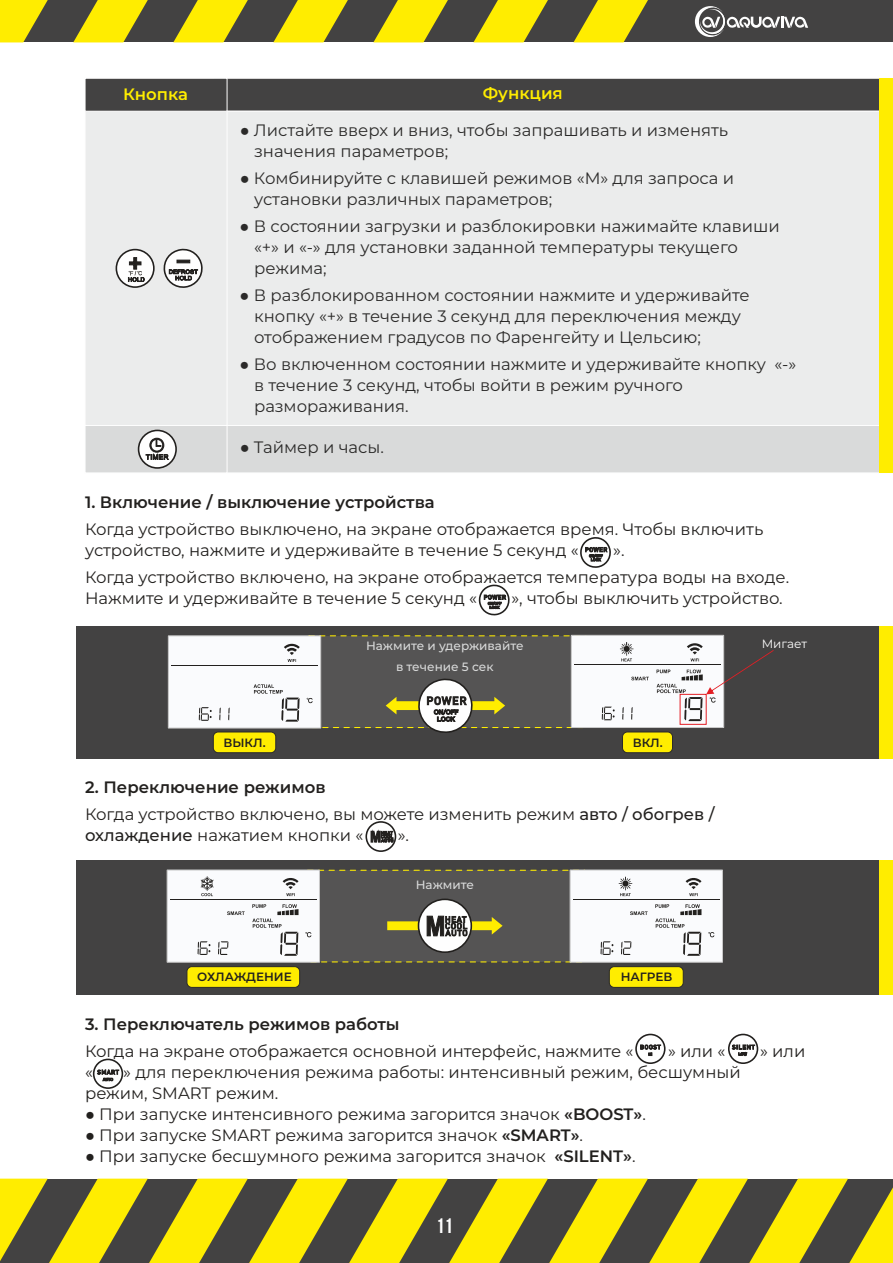
<style>
.page{position:relative;width:893px;height:1263px;background:#fff}
.page>*{position:absolute;margin:0;border:0;box-sizing:border-box;transform-origin:0 0}
.t1{font:700 21px "Bebas Neue";color:#fefefe}
.t2{font:16.5px/21px "Montserrat";color:#22201e}
.t3{font:16.5px/21px "Montserrat";color:#2b2a29}
.t4{font:600 16.5px "Montserrat";color:#22201e}
.t5{font:600 16.5px "Montserrat";color:#ffed00}
.t6{font:500 12px/21px "Montserrat";color:#d9dada;text-align:center}
.t7{font:600 12px "Montserrat";color:#22201e}
.t8{font:12px "Montserrat";color:#fefefe}
.s1{font-family:"Arial"}
.s2{font-weight:600}
.s3{font-weight:500}
</style>
<div class="page">
<div style="left:76px;top:860px;width:817px;height:134px;background:#434242"></div>
<div style="left:308px;top:870px;width:277px;height:92px;background:#555454"></div>
<div style="left:76px;top:626px;width:817px;height:133px;background:#434242"></div>
<div style="left:228px;top:112px;width:651px;height:313px;background:#ebecec"></div>
<div style="left:86px;top:112px;width:141px;height:313px;background:#ebecec"></div>
<svg style="left:85px;top:78px;width:794px;height:34px;background:#4f4e4e"></svg>
<div style="left:85px;top:426px;width:794px;height:47px;background:#d9dada"></div>
<svg style="left:116px;top:249px;width:39px;height:39px"></svg>
<svg style="left:128px;top:257px;width:17px;height:25px"></svg>
<svg style="left:163px;top:248px;width:40px;height:40px"></svg>
<div style="left:879px;top:78px;width:14px;height:395px;background:#ffed00"></div>
<svg style="left:580px;top:537px;width:31px;height:31px"></svg>
<svg style="left:478px;top:584px;width:32px;height:32px"></svg>
<svg style="left:166px;top:869px;width:154px;height:94px;background:#e9eaeb"></svg>
<svg style="left:569px;top:869px;width:154px;height:94px;background:#eaeaec"></svg>
<div style="left:187px;top:966px;width:113px;height:22px;background:#ffed00;border:1px solid #2b2a29;border-radius:5px"></div>
<div style="left:609px;top:966px;width:75px;height:22px;background:#ffed00;border:1px solid #2b2a29;border-radius:5px"></div>
<svg style="left:365px;top:821px;width:31px;height:31px"></svg>
<svg style="left:371px;top:830px;width:22px;height:12px"></svg>
<svg style="left:728px;top:1034px;width:30px;height:30px"></svg>
<svg style="left:732px;top:1044px;width:23px;height:14px"></svg>
<svg style="left:93px;top:1058px;width:30px;height:31px"></svg>
<svg style="left:97px;top:1069px;width:22px;height:12px"></svg>
<svg style="left:635px;top:1034px;width:31px;height:30px"></svg>
<svg style="left:640px;top:1044px;width:21px;height:12px"></svg>
<div style="left:879px;top:860px;width:14px;height:134px;background:#ffed00"></div>
<div style="left:879px;top:626px;width:14px;height:133px;background:#ffed00"></div>
<div style="left:309px;top:636px;width:277px;height:91px;background:#555454"></div>
<svg style="left:168px;top:635px;width:153px;height:94px;background:#edeeef"></svg>
<svg style="left:571px;top:635px;width:203px;height:93px"></svg>
<div style="left:213px;top:731px;width:63px;height:22px;background:#ffed00;border:1px solid #2b2a29;border-radius:5px"></div>
<div style="left:622px;top:731px;width:51px;height:22px;background:#ffed00;border:1px solid #2b2a29;border-radius:5px"></div>
<div style="left:680px;top:694px;width:27px;height:31px;border:1px solid #e31e24"></div>
<svg style="left:386px;top:678px;width:119px;height:55px"></svg>
<svg style="left:418px;top:898px;width:54px;height:55px"></svg>
<svg style="left:387px;top:916px;width:116px;height:20px"></svg>
<svg style="left:0;top:1178px;width:893px;height:85px;background:#a19823"></svg>
<div style="left:0;top:0;width:893px;height:42px;background:#434242"></div>
<svg style="left:695px;top:6px;width:113px;height:31px"></svg>
<svg style="left:0;top:0;width:648px;height:42px"></svg>
<p class="t5" style="left:123px;top:84px;width:66px">Кнопка</p>
<p class="t5" style="left:483px;top:83px;width:82px">Функция</p>
<p class="t3" style="left:254px;top:119px;width:476px;text-indent:-14px"><span class="s1">●</span> Листайте вверх и вниз, чтобы запрашивать и изменять значения параметров;</p>
<p class="t3" style="left:254px;top:167px;width:481px;text-indent:-14px"><span class="s1">●</span> Комбинируйте с клавишей режимов «M» для запроса и установки различных параметров;</p>
<p class="t3" style="left:254px;top:215px;width:527px;text-indent:-14px"><span class="s1">●</span> В состоянии загрузки и разблокировки нажимайте клавиши «+» и «-» для установки заданной температуры текущего режима;</p>
<p class="t3" style="left:254px;top:284px;width:497px;text-indent:-14px"><span class="s1">●</span> В разблокированном состоянии нажмите и удерживайте кнопку «+» в течение 3 секунд для переключения между отображением градусов по Фаренгейту и Цельсию;</p>
<p class="t3" style="left:254px;top:353px;width:544px;text-indent:-14px"><span class="s1">●</span> Во включенном состоянии нажмите и удерживайте кнопку «-» в течение 3 секунд, чтобы войти в режим ручного размораживания.</p>
<p class="t3" style="left:240px;top:437px;width:146px"><span class="s1">●</span> Таймер и часы.</p>
<p class="t4" style="left:85px;top:492px;width:351px">1. Включение / выключение устройства</p>
<p class="t2" style="left:85px;top:519px;width:680px">Когда устройство выключено, на экране отображается время. Чтобы включить устройство, нажмите и удерживайте в течение 5 секунд «</p>
<p class="t2" style="left:85px;top:537px;width:706px;line-height:27px;text-indent:528px">».<br>Когда устройство включено, на экране отображается температура воды на входе.</p>
<p class="t2" style="left:85px;top:588px;width:393px">Нажмите и удерживайте в течение 5 секунд «</p>
<p class="t2" style="left:512px;top:588px;width:273px">», чтобы выключить устройство.</p>
<p class="t6" style="left:366px;top:635px;width:159px">Нажмите и удерживайте в течение 5 сек</p>
<p class="t8" style="left:762px;top:636px;width:47px">Мигает</p>
<p class="t7" style="left:224px;top:735px;width:44px">ВЫКЛ.</p>
<p class="t7" style="left:633px;top:735px;width:32px">ВКЛ.</p>
<p class="t2" style="left:85px;top:774px;width:631px;line-height:27px"><span class="s2">2. Переключение режимов<br></span>Когда устройство включено, вы можете изменить режим <span class="s3">авто / обогрев /</span></p>
<p class="t2" style="left:85px;top:825px;width:280px"><span class="s3">охлаждение</span> нажатием кнопки «</p>
<p class="t2" style="left:398px;top:825px;width:13px">».</p>
<p class="t6" style="left:416px;top:874px;width:60px">Нажмите</p>
<p class="t7" style="left:197px;top:970px;width:96px">ОХЛАЖДЕНИЕ</p>
<p class="t7" style="left:621px;top:970px;width:53px">НАГРЕВ</p>
<p class="t4" style="left:85px;top:1014px;width:316px">3. Переключатель режимов работы</p>
<p class="t2" style="left:85px;top:1041px;width:550px">Когда на экране отображается основной интерфейс, нажмите «</p>
<p class="t2" style="left:668px;top:1041px;width:59px">» или «</p>
<p class="t2" style="left:760px;top:1041px;width:47px">» или</p>
<p class="t2" style="left:85px;top:1062px;width:9px">«</p>
<p class="t2" style="left:85px;top:1062px;width:657px;text-indent:38px">» для переключения режима работы: интенсивный режим, бесшумный режим, SMART режим.</p>
<p class="t2" style="left:85px;top:1104px;width:562px"><span class="s1">●</span> При запуске интенсивного режима загорится значок <span class="s2">«BOOST»</span>.</p>
<p class="t2" style="left:85px;top:1125px;width:500px"><span class="s1">●</span> При запуске SMART режима загорится значок <span class="s2">«SMART»</span>.</p>
<p class="t2" style="left:85px;top:1146px;width:552px"><span class="s1">●</span> При запуске бесшумного режима загорится значок <span class="s2">«SILENT»</span>.</p>
<p class="t1" style="left:436px;top:1217px;width:18px">11</p>
</div>
